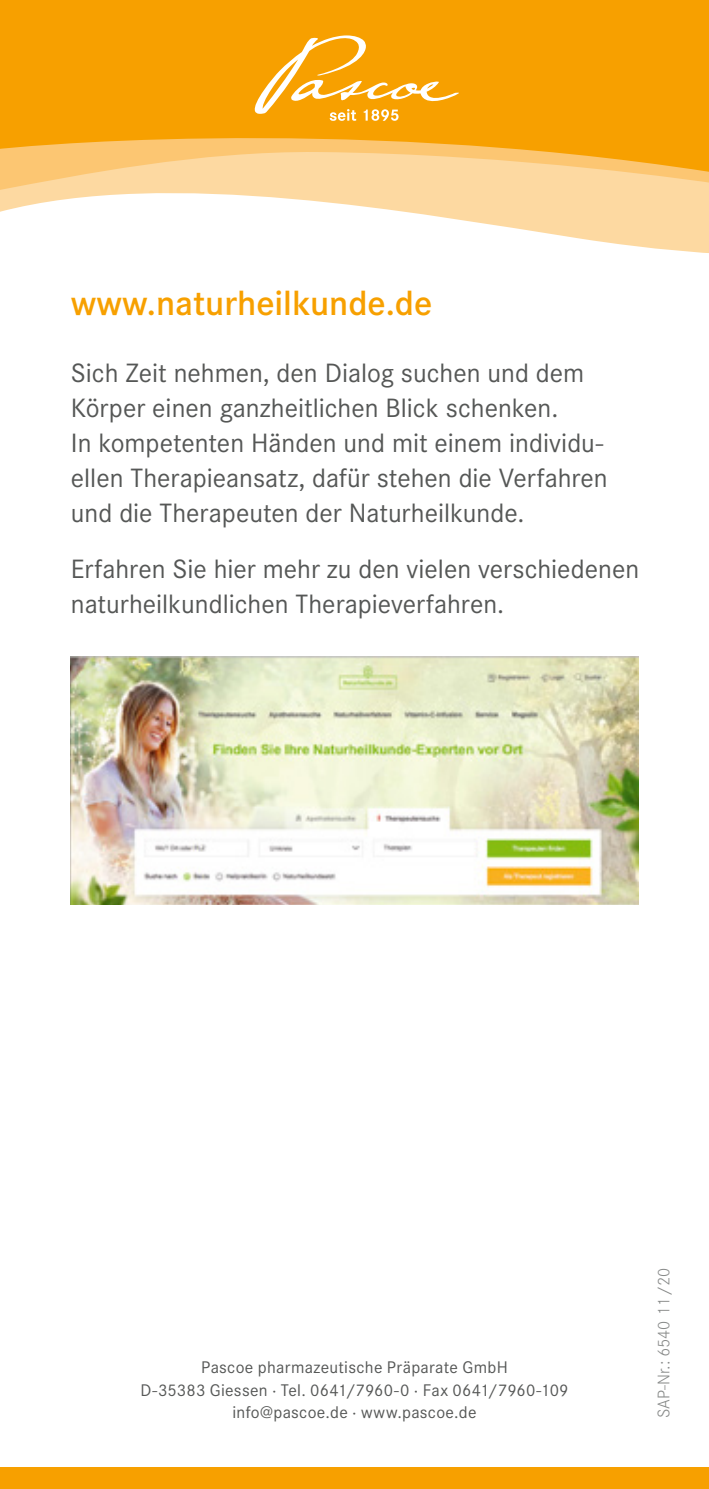
<style>
.page{position:relative;width:709px;height:1489px;background:#fff}
.page>*{position:absolute;margin:0;border:0;box-sizing:border-box;transform-origin:0 0}
.t1{font:600 36.25px "Corporate S Pro";color:#f7a000}
.t2{font:27.5px/35px "Corporate S Pro";color:#555756}
.t3{font:17.5px/22.5px "Corporate S Pro";letter-spacing:.015em;color:#555756;text-align:center}
.t4{font:300 17.5px "Corporate S Pro";color:#878988}
</style>
<div class="page">
<div style="left:0;top:1467px;width:709px;height:21px;background:#f7a000"></div>
<div style="left:0;top:0;width:709px;height:54px;background:#f7a000"></div>
<svg style="left:0;top:190px;width:709px;height:63px"></svg>
<svg style="left:0;top:172px;width:709px;height:18px;background:#fcd79c"></svg>
<svg style="left:0;top:54px;width:709px;height:118px;background:#f8ab22"></svg>
<svg style="left:255px;top:35px;width:204px;height:86px;background:#f8ae27"></svg>
<img style="left:71px;top:656px;width:567px;height:248px">
<h1 class="t1" style="left:71px;top:276px;width:363px">www.naturheilkunde.de</h1>
<p class="t2" style="left:71px;top:353px;width:538px">Sich Zeit nehmen, den Dialog suchen und dem Körper einen ganzheitlichen Blick schenken.<br>In kompetenten Händen und mit einem individu&shy;ellen Therapieansatz, dafür stehen die Verfahren und die Therapeuten der Naturheilkunde.</p>
<p class="t2" style="left:71px;top:549px;width:570px">Erfahren Sie hier mehr zu den vielen verschiedenen naturheilkundlichen Therapieverfahren.</p>
<p class="t3" style="left:140px;top:1354px;width:429px">Pascoe pharmazeutische Präparate GmbH<br>D-35383 Giessen · Tel. 0641/7960-0 · Fax 0641/7960-109 info@pascoe.de · www.pascoe.de</p>
<p class="t4" style="left:651px;top:1417px;width:151px;rotate:-90deg">SAP-Nr.: 6540 11/20</p>
</div>
